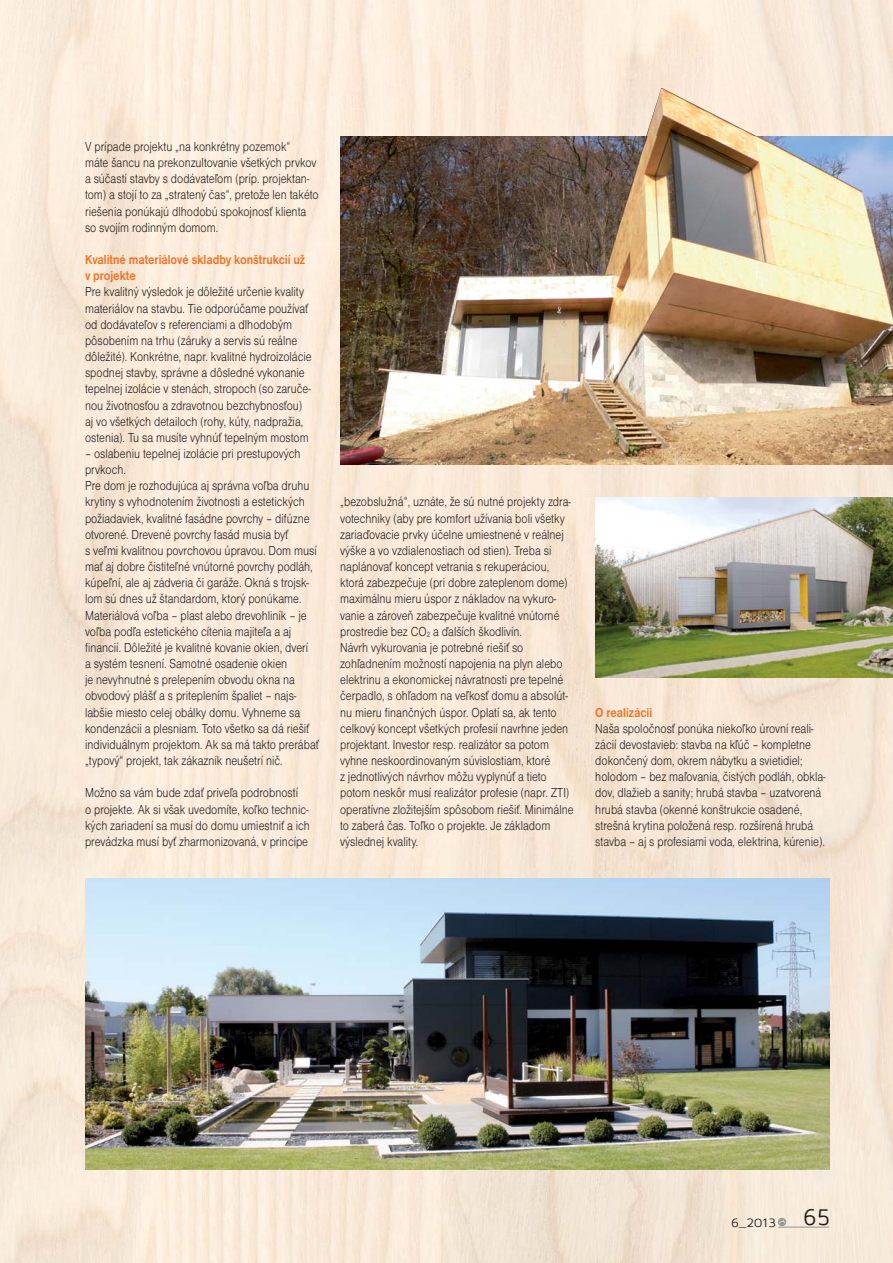
<style>
.page{position:relative;width:893px;height:1263px;background:#fff}
.page>*{position:absolute;margin:0;border:0;box-sizing:border-box;transform-origin:0 0}
.t1{font:13.5px/16.2px "Nimbus San DEE Ligh";color:#231f20;scale:.85 1}
.t2{font:700 13.5px/16.2px "Nimbus San DEE";color:#f36f21;scale:.85 1}
.t3{font:12.45px "Maven Pro";color:#231f20;scale:1.09 1}
.s1{font-size:23.4px}
</style>
<div class="page">
<img style="left:0;top:0;width:893px;height:1263px">
<img style="left:340px;top:136px;width:553px;height:329px">
<img style="left:85px;top:878px;width:744px;height:291px">
<img style="left:595px;top:497px;width:298px;height:180px">
<img style="left:646px;top:88px;width:110px;height:48px">
<hr style="left:778px;top:1227px;width:51px;height:1px;background:#939598">
<svg style="left:780px;top:1220px;width:4px;height:4px"></svg>
<div style="left:778px;top:1218px;width:8px;height:8px;border:1px solid #939598;border-radius:50%"></div>
<p class="t1" style="left:85px;top:139px;width:276px">V prípade projektu „na konkrétny pozemok“<br>máte šancu na prekonzultovanie všetkých prvkov a súčastí stavby s dodávateľom (príp. projektan&shy;tom) a stojí to za „stratený čas“, pretože len takéto riešenia ponúkajú dlhodobú spokojnosť klienta so svojím rodinným domom.</p>
<p class="t2" style="left:85px;top:252px;width:260px">Kvalitné materiálové skladby konštrukcií už v projekte</p>
<p class="t1" style="left:85px;top:285px;width:268px">Pre kvalitný výsledok je dôležité určenie kvality materiálov na stavbu. Tie odporúčame používať od dodávateľov s referenciami a dlhodobým pôsobením na trhu (záruky a servis sú reálne dôležité). Konkrétne, napr. kvalitné hydroizolácie spodnej stavby, správne a dôsledné vykonanie tepelnej izolácie v stenách, stropoch (so zaruče&shy;nou životnosťou a zdravotnou bezchybnosťou) aj vo všetkých detailoch (rohy, kúty, nadpražia, ostenia). Tu sa musíte vyhnúť tepelným mostom</p>
<p class="t1" style="left:85px;top:446px;width:277px">– oslabeniu tepelnej izolácie pri prestupových prvkoch.<br>Pre dom je rozhodujúca aj správna voľba druhu krytiny s vyhodnotením životnosti a estetických požiadaviek, kvalitné fasádne povrchy – difúzne otvorené. Drevené povrchy fasád musia byť<br>s veľmi kvalitnou povrchovou úpravou. Dom musí mať aj dobre čistiteľné vnútorné povrchy podláh, kúpeľní, ale aj zádveria či garáže. Okná s trojsk&shy;lom sú dnes už štandardom, ktorý ponúkame.<br>Materiálová voľba – plast alebo drevohliník – je voľba podľa estetického cítenia majiteľa a aj financií. Dôležité je kvalitné kovanie okien, dverí<br>a systém tesnení. Samotné osadenie okien<br>je nevyhnutné s prelepením obvodu okna na obvodový plášť a s priteplením špaliet – najs&shy;labšie miesto celej obálky domu. Vyhneme sa kondenzácii a plesniam. Toto všetko sa dá riešiť individuálnym projektom. Ak sa má takto prerábať „typový“ projekt, tak zákazník neušetrí nič.</p>
<p class="t1" style="left:85px;top:786px;width:266px">Možno sa vám bude zdať priveľa podrobností<br>o projekte. Ak si však uvedomíte, koľko technic&shy;kých zariadení sa musí do domu umiestniť a ich prevádzka musí byť zharmonizovaná, v princípe</p>
<p class="t1" style="left:340px;top:495px;width:276px">„bezobslužná“, uznáte, že sú nutné projekty zdra&shy;votechniky (aby pre komfort užívania boli všetky zariaďovacie prvky účelne umiestnené v reálnej výške a vo vzdialenostiach od stien). Treba si naplánovať koncept vetrania s rekuperáciou, ktorá zabezpečuje (pri dobre zateplenom dome) maximálnu mieru úspor z nákladov na vykuro&shy;vanie a zároveň zabezpečuje kvalitné vnútorné prostredie bez CO<sub>2</sub> a ďalších škodlivín.<br>Návrh vykurovania je potrebné riešiť so zohľadnením možností napojenia na plyn alebo elektrinu a ekonomickej návratnosti pre tepelné čerpadlo, s ohľadom na veľkosť domu a absolút&shy;nu mieru finančných úspor. Oplatí sa, ak tento celkový koncept všetkých profesií navrhne jeden projektant. Investor resp. realizátor sa potom vyhne neskoordinovaným súvislostiam, ktoré<br>z jednotlivých návrhov môžu vyplynúť a tieto potom neskôr musí realizátor profesie (napr. ZTI) operatívne zložitejším spôsobom riešiť. Minimálne to zaberá čas. Toľko o projekte. Je základom výslednej kvality.</p>
<p class="t2" style="left:595px;top:704px;width:69px">O realizácii</p>
<p class="t1" style="left:595px;top:721px;width:273px">Naša spoločnosť ponúka niekoľko úrovní reali&shy;zácií devostavieb: stavba na kľúč – kompletne dokončený dom, okrem nábytku a svietidiel; holodom – bez maľovania, čistých podláh, obkla&shy;dov, dlažieb a sanity; hrubá stavba – uzatvorená hrubá stavba (okenné konštrukcie osadené, strešná krytina položená resp. rozšírená hrubá stavba – aj s profesiami voda, elektrina, kúrenie).</p>
<p class="t3" style="left:731px;top:1216px;width:92px">6_2013 <span class="s1">65</span></p>
</div>
